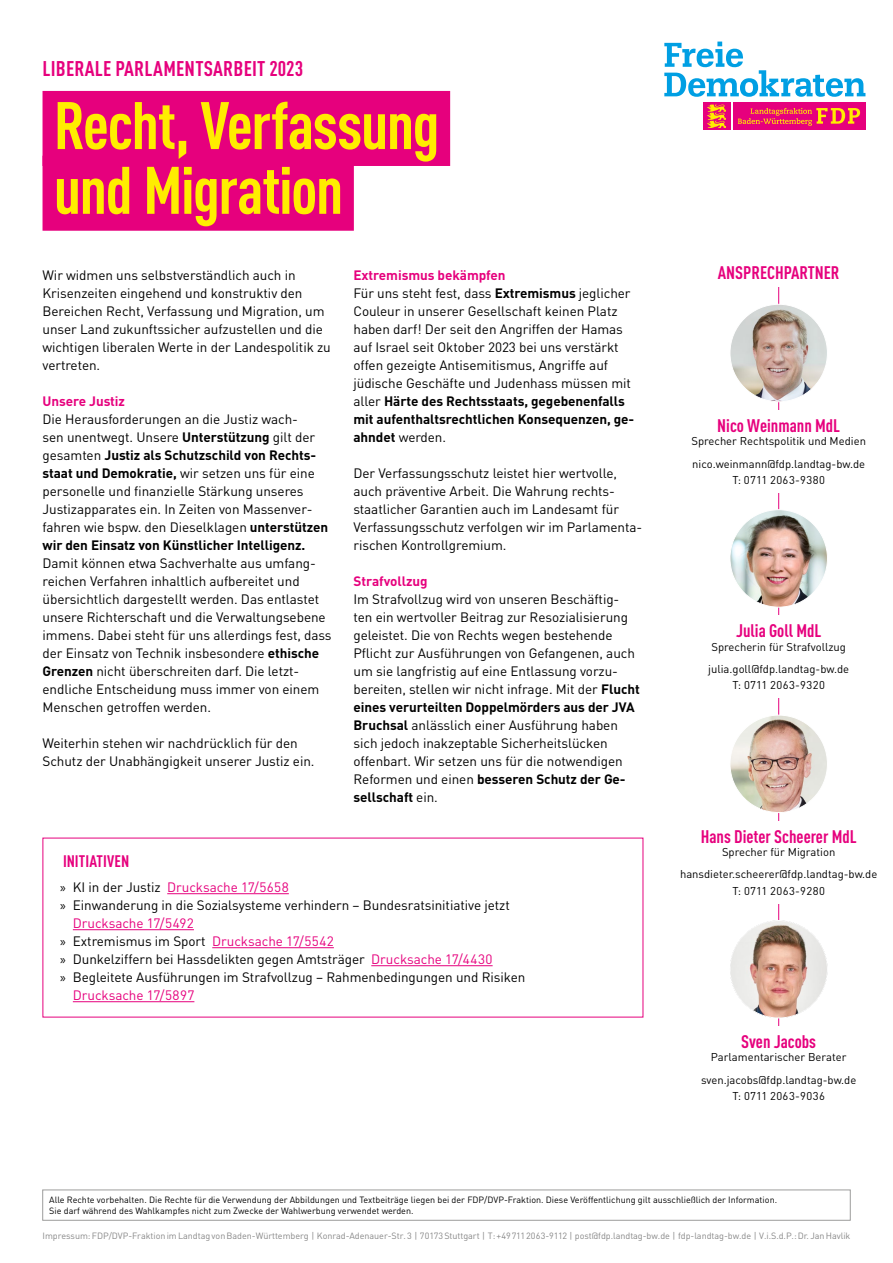
<style>
.page{position:relative;width:893px;height:1263px;background:#fff}
.page>*{position:absolute;margin:0;border:0;box-sizing:border-box;transform-origin:0 0}
.t1{font:700 66px/64.8px "DIN Cond";letter-spacing:-.025em;color:#ffed00}
.t2{font:700 condensed 21px "DINOT";letter-spacing:.01em;color:#e6007d}
.t3{font:700 18px "DIN Cond";color:#e6007d}
.t4{font:700 16.5px "DIN Cond";letter-spacing:.005em;color:#e6007d}
.t5{font:13.5px/18px "DINOT";letter-spacing:-.005em;color:#000}
.t6{font:13.5px "DINOT";letter-spacing:-.005em;color:#e6007d}
.t7{font:700 13.5px "DINOT";letter-spacing:-.005em;color:#e6007d}
.t8{font:11.25px/22.2px "DINOT";color:#000;text-align:center}
.t9{font:11.25px "DINOT";letter-spacing:.035em;color:#000}
.t10{font:9px/10.8px "DINOT";color:#000}
.t11{font:9px "DINOT";letter-spacing:-.005em;color:#878787}
.s1{font-weight:700}
.s2{font-weight:700;color:#e6007d}
.s3{font-family:"Myriad Pro";color:#000}
.s4{color:#000}
.s5{font-family:"Myriad Pro"}
.s6{color:#e6007d}
</style>
<div class="page">
<div style="left:43px;top:1190px;width:807px;height:30px;border:1px solid #9d9d9c"></div>
<div style="left:733px;top:102px;width:132px;height:28px;background:#e6007d"></div>
<svg style="left:664px;top:42px;width:201px;height:55px"></svg>
<div style="left:703px;top:102px;width:27px;height:28px;background:#e6007d"></div>
<svg style="left:707px;top:104px;width:153px;height:24px"></svg>
<hr style="left:778px;top:277px;width:1px;height:813px;background:#e6007d">
<div style="left:43px;top:91px;width:407px;height:75px;background:#e6007d"></div>
<div style="left:43px;top:156px;width:311px;height:75px;background:#e6007d"></div>
<div style="left:709px;top:257px;width:139px;height:30px;background:#fff"></div>
<img style="left:730px;top:920px;width:97px;height:98px;border-radius:49px">
<div style="left:664px;top:1027px;width:229px;height:82px;background:#fff"></div>
<hr style="left:167px;top:893px;width:122px;height:1px;background:#e6007d">
<hr style="left:73px;top:929px;width:121px;height:1px;background:#e6007d">
<hr style="left:212px;top:947px;width:122px;height:1px;background:#e6007d">
<hr style="left:371px;top:965px;width:122px;height:1px;background:#e6007d">
<hr style="left:73px;top:1001px;width:121px;height:1px;background:#e6007d">
<img style="left:730px;top:510px;width:97px;height:97px;border-radius:49px">
<div style="left:664px;top:616px;width:229px;height:82px;background:#fff"></div>
<img style="left:732px;top:306px;width:94px;height:96px">
<div style="left:664px;top:410px;width:229px;height:82px;background:#fff"></div>
<img style="left:730px;top:715px;width:97px;height:97px;border-radius:49px">
<div style="left:664px;top:821px;width:229px;height:82px;background:#fff"></div>
<h2 class="t2" style="left:43px;top:56px;width:262px">LIBERALE PARLAMENTSARBEIT 2023</h2>
<h1 class="t1" style="left:54px;top:91px;width:387px">Recht, Verfassung und Migration</h1>
<p class="t5" style="left:43px;top:266px;width:290px">Wir widmen uns selbstverständlich auch in Krisenzeiten eingehend und konstruktiv den Bereichen Recht, Verfassung und Migration, um unser Land zukunftssicher aufzustellen und die wichtigen liberalen Werte in der Landespolitik zu vertreten.</p>
<p class="t7" style="left:43px;top:392px;width:84px">Unsere Justiz</p>
<p class="t5" style="left:43px;top:410px;width:287px">Die Herausforderungen an die Justiz wach-<br>sen unentwegt. Unsere <span class="s1">Unterstützung</span> gilt der gesamten <span class="s1">Justiz als Schutzschild von Rechts&shy;staat und Demokratie,</span> wir setzen uns für eine personelle und finanzielle Stärkung unseres Justizapparates ein. In Zeiten von Massenver&shy;fahren wie bspw. den Dieselklagen <span class="s1">unterstützen wir den Einsatz von Künstlicher Intelligenz.</span></p>
<p class="t5" style="left:43px;top:554px;width:291px">Damit können etwa Sachverhalte aus umfang&shy;reichen Verfahren inhaltlich aufbereitet und übersichtlich dargestellt werden. Das entlastet unsere Richterschaft und die Verwaltungsebene immens. Dabei steht für uns allerdings fest, dass der Einsatz von Technik insbesondere <span class="s1">ethische Grenzen</span> nicht überschreiten darf. Die letzt&shy;endliche Entscheidung muss immer von einem Menschen getroffen werden.</p>
<p class="t5" style="left:43px;top:734px;width:273px">Weiterhin stehen wir nachdrücklich für den<br>Schutz der Unabhängigkeit unserer Justiz ein.</p>
<p class="t5" style="left:353px;top:266px;width:282px"><span class="s2">Extremismus bekämpfen<br></span>Für uns steht fest, dass <span class="s1">Extremismus</span> jeglicher Couleur in unserer Gesellschaft keinen Platz haben darf! Der seit den Angriffen der Hamas auf Israel seit Oktober 2023 bei uns verstärkt offen gezeigte Antisemitismus, Angriffe auf jüdische Geschäfte und Judenhass müssen mit aller <span class="s1">Härte des Rechtsstaats, gegebenenfalls mit aufenthaltsrechtlichen Konsequenzen, ge&shy;ahndet</span> werden.</p>
<p class="t5" style="left:353px;top:464px;width:290px">Der Verfassungsschutz leistet hier wertvolle, auch präventive Arbeit. Die Wahrung rechts&shy;staatlicher Garantien auch im Landesamt für Verfassungsschutz verfolgen wir im Parlamenta&shy;rischen Kontrollgremium.</p>
<p class="t7" style="left:353px;top:572px;width:76px">Strafvollzug</p>
<p class="t5" style="left:353px;top:590px;width:288px">Im Strafvollzug wird von unseren Beschäftig&shy;ten ein wertvoller Beitrag zur Resozialisierung geleistet. Die von Rechts wegen bestehende Pflicht zur Ausführungen von Gefangenen, auch um sie langfristig auf eine Entlassung vorzu&shy;bereiten, stellen wir nicht infrage. Mit der <span class="s1">Flucht eines verurteilten Doppelmörders aus der JVA Bruchsal</span> anlässlich einer Ausführung haben sich jedoch inakzeptable Sicherheitslücken offenbart. Wir setzen uns für die notwendigen Reformen und einen <span class="s1">besseren Schutz der Ge&shy;sellschaft</span> ein.</p>
<p class="t4" style="left:63px;top:851px;width:68px">INITIATIVEN</p>
<p class="t6" style="left:60px;top:878px;width:230px"><span class="s3">»</span> <span class="s4">KI in der Justiz</span> Drucksache 17/5658</p>
<p class="t5" style="left:60px;top:896px;width:451px"><span class="s5">»</span> Einwanderung in die Sozialsysteme verhindern – Bundesratsinitiative jetzt</p>
<p class="t6" style="left:73px;top:914px;width:123px">Drucksache 17/5492</p>
<p class="t5" style="left:60px;top:932px;width:275px"><span class="s5">»</span> Extremismus im Sport <span class="s6">Drucksache 17/5542</span></p>
<p class="t5" style="left:60px;top:950px;width:434px"><span class="s5">»</span> Dunkelziffern bei Hassdelikten gegen Amtsträger <span class="s6">Drucksache 17/4430</span></p>
<p class="t5" style="left:60px;top:968px;width:467px"><span class="s5">»</span> Begleitete Ausführungen im Strafvollzug – Rahmenbedingungen und Risiken</p>
<p class="t6" style="left:73px;top:986px;width:123px">Drucksache 17/5897</p>
<h3 class="t3" style="left:718px;top:261px;width:123px">ANSPRECHPARTNER</h3>
<h3 class="t3" style="left:717px;top:414px;width:124px">Nico Weinmann MdL</h3>
<p class="t8" style="left:691px;top:430px;width:176px;text-align:left">Sprecher Rechtspolitik und Medien nico.weinmann@fdp.landtag-bw.de</p>
<p class="t9" style="left:732px;top:473px;width:94px">T: 0711 2063-9380</p>
<h3 class="t3" style="left:736px;top:620px;width:87px">Julia Goll MdL</h3>
<p class="t8" style="left:708px;top:635px;width:142px;text-align:left">Sprecherin für Strafvollzug julia.goll@fdp.landtag-bw.de</p>
<p class="t9" style="left:732px;top:678px;width:94px">T: 0711 2063-9320</p>
<h3 class="t3" style="left:701px;top:825px;width:157px">Hans Dieter Scheerer MdL</h3>
<p class="t8" style="left:680px;top:841px;width:199px">Sprecher für Migration hansdieter.scheerer@fdp.landtag-bw.de</p>
<p class="t9" style="left:732px;top:884px;width:94px">T: 0711 2063-9280</p>
<h3 class="t3" style="left:741px;top:1030px;width:76px">Sven Jacobs</h3>
<p class="t8" style="left:701px;top:1046px;width:157px">Parlamentarischer Berater sven.jacobs@fdp.landtag-bw.de</p>
<p class="t9" style="left:732px;top:1089px;width:94px">T: 0711 2063-9036</p>
<p class="t10" style="left:49px;top:1194px;width:729px">Alle Rechte vorbehalten. Die Rechte für die Verwendung der Abbildungen und Textbeiträge liegen bei der FDP/DVP-Fraktion. Diese Veröffentlichung gilt ausschließlich der Information.<br>Sie darf während des Wahlkampfes nicht zum Zwecke der Wahlwerbung verwendet werden.</p>
<p class="t11" style="left:43px;top:1230px;width:809px">Impressum: FDP/DVP-Fraktion im Landtag von Baden-Württemberg | Konrad-Adenauer-Str. 3 | 70173 Stuttgart | T: +49 711 2063-9112 | post@fdp.landtag-bw.de | fdp-landtag-bw.de | V.i.S.d.P.: Dr. Jan Havlik</p>
</div>
